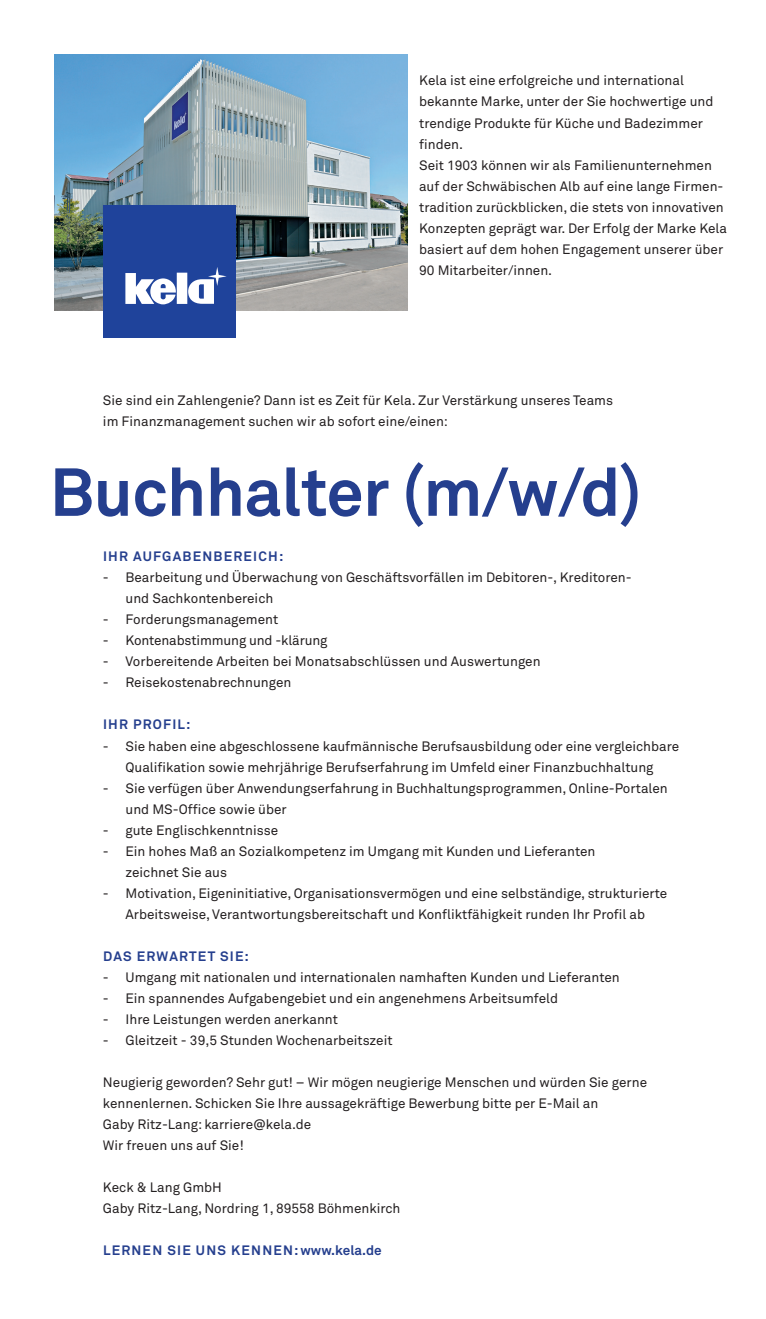
<style>
.page{position:relative;width:766px;height:1319px;background:#fff}
.page>*{position:absolute;margin:0;border:0;box-sizing:border-box;transform-origin:0 0}
.t1{font:700 66.75px "Akkurat Pro";letter-spacing:-.01em;color:#253f8e}
.t2{font:13.5px/21px "Akkurat Pro";color:#231f20}
.t3{font:700 13.5px "Akkurat Pro";letter-spacing:.09em;color:#253f8e}
</style>
<div class="page">
<img style="left:54px;top:54px;width:353px;height:256px">
<div style="left:103px;top:205px;width:132px;height:133px;background:#1f439b"></div>
<div style="left:177px;top:272px;width:10px;height:32px;background:#fff"></div>
<svg style="left:125px;top:273px;width:51px;height:31px"></svg>
<svg style="left:188px;top:267px;width:38px;height:37px"></svg>
<p class="t2" style="left:419px;top:70px;width:309px">Kela ist eine erfolgreiche und international bekannte Marke, unter der Sie hochwertige und trendige Produkte für Küche und Badezimmer finden.<br>Seit 1903 können wir als Familienunternehmen auf der Schwäbischen Alb auf eine lange Firmen&shy;tradition zurückblicken, die stets von innovativen Konzepten geprägt war. Der Erfolg der Marke Kela basiert auf dem hohen Engagement unserer über 90 Mitarbeiter/innen.</p>
<p class="t2" style="left:103px;top:390px;width:511px">Sie sind ein Zahlengenie? Dann ist es Zeit für Kela. Zur Verstärkung unseres Teams im Finanzmanagement suchen wir ab sofort eine/einen:</p>
<h1 class="t1" style="left:50px;top:451px;width:593px">Buchhalter (m/w/d)</h1>
<p class="t3" style="left:103px;top:548px;width:182px">IHR AUFGABENBEREICH:</p>
<p class="t2" style="left:125px;top:567px;width:507px;text-indent:-23px">- Bearbeitung und Überwachung von Geschäftsvorfällen im Debitoren-, Kreditoren&shy;und Sachkontenbereich</p>
<p class="t2" style="left:103px;top:609px;width:177px">- Forderungsmanagement</p>
<p class="t2" style="left:103px;top:630px;width:226px">- Kontenabstimmung und -klärung</p>
<p class="t2" style="left:103px;top:651px;width:439px">- Vorbereitende Arbeiten bei Monatsabschlüssen und Auswertungen</p>
<p class="t2" style="left:103px;top:672px;width:190px">- Reisekostenabrechnungen</p>
<p class="t3" style="left:103px;top:716px;width:89px">IHR PROFIL:</p>
<p class="t2" style="left:103px;top:735px;width:577px;text-align:center">- Sie haben eine abgeschlossene kaufmännische Berufsausbildung oder eine vergleichbare<br>Qualifikation sowie mehrjährige Berufserfahrung im Umfeld einer Finanzbuchhaltung</p>
<p class="t2" style="left:125px;top:777px;width:543px;text-indent:-23px">- Sie verfügen über Anwendungserfahrung in Buchhaltungsprogrammen, Online-Portalen und MS-Office sowie über</p>
<p class="t2" style="left:103px;top:819px;width:177px">- gute Englischkenntnisse</p>
<p class="t2" style="left:125px;top:840px;width:471px;text-indent:-23px">- Ein hohes Maß an Sozialkompetenz im Umgang mit Kunden und Lieferanten zeichnet Sie aus</p>
<p class="t2" style="left:103px;top:882px;width:565px;text-align:center">- Motivation, Eigeninitiative, Organisationsvermögen und eine selbständige, strukturierte<br>Arbeitsweise, Verantwortungsbereitschaft und Konfliktfähigkeit runden Ihr Profil ab</p>
<p class="t3" style="left:103px;top:947px;width:147px">DAS ERWARTET SIE:</p>
<p class="t2" style="left:103px;top:966px;width:518px">- Umgang mit nationalen und internationalen namhaften Kunden und Lieferanten</p>
<p class="t2" style="left:103px;top:987px;width:456px">- Ein spannendes Aufgabengebiet und ein angenehmens Arbeitsumfeld</p>
<p class="t2" style="left:103px;top:1008px;width:236px">- Ihre Leistungen werden anerkannt</p>
<p class="t2" style="left:103px;top:1029px;width:291px">- Gleitzeit - 39,5 Stunden Wochenarbeitszeit</p>
<p class="t2" style="left:103px;top:1071px;width:545px">Neugierig geworden? Sehr gut! – Wir mögen neugierige Menschen und würden Sie gerne kennenlernen. Schicken Sie Ihre aussagekräftige Bewerbung bitte per E-Mail an<br>Gaby Ritz-Lang: karriere@kela.de<br>Wir freuen uns auf Sie!</p>
<p class="t2" style="left:103px;top:1176px;width:299px">Keck &amp; Lang GmbH<br>Gaby Ritz-Lang, Nordring 1, 89558 Böhmenkirch</p>
<p class="t3" style="left:103px;top:1241px;width:280px">LERNEN SIE UNS KENNEN: www.kela.de</p>
</div>
